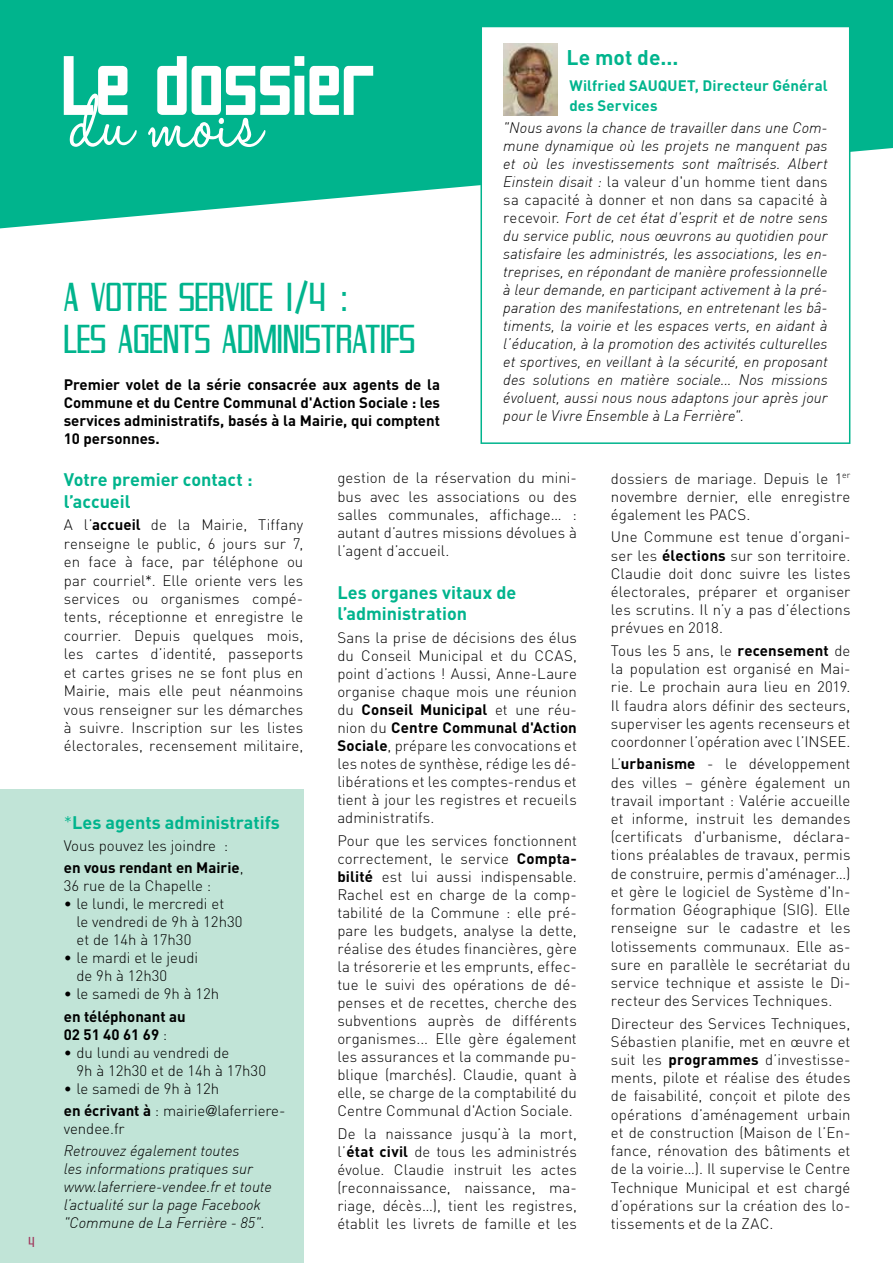
<style>
.page{position:relative;width:893px;height:1263px;background:#fff}
.page>*{position:absolute;margin:0;border:0;box-sizing:border-box;transform-origin:0 0}
.t1{font:100.35px "Puente Bueno St";color:#fff}
.t2{font:100.35px "Halo Handletter";color:#fff}
.t3{font:42px/42px "SF Proverbial Gothic Condensed";letter-spacing:.01em;color:#00b48d}
.t4{font:700 21px "DIN Pro";color:#00b48d}
.t5{font:700 18px/22px "DIN Pro";color:#00b48d}
.t6{font:300 15px/18px "DIN Pro";letter-spacing:.005em;color:#000;text-align:justify}
.t7{font:italic 300 15px/18px "DIN";color:#000;text-align:justify}
.t8{font:700 15px/18px "DIN Pro";color:#000;text-align:justify}
.t9{font:700 15px/19.8px "DIN Pro";letter-spacing:.01em;color:#00b48d}
.t10{font:15px "SF Proverbial Gothic Condensed";color:#9f335a}
.s1{font-family:"DIN";font-style:italic}
.s2{font-family:"DIN Pro";font-style:normal}
.s3{font-weight:700}
.s4{font-weight:300}
.s5{font-family:"Helvetica Neue LT Pro"}
</style>
<div class="page">
<div style="left:0;top:790px;width:303px;height:473px;background:#c1e4d7"></div>
<svg style="left:0;top:0;width:893px;height:228px;background:#1abb98"></svg>
<div style="left:481px;top:27px;width:369px;height:416px;background:#fff"></div>
<div style="left:480px;top:26px;width:370px;height:418px;border:2px solid #00b48d"></div>
<img style="left:503px;top:43px;width:54px;height:73px">
<p class="t10" style="left:29px;top:1233px;width:8px">4</p>
<h3 class="t4" style="left:567px;top:43px;width:113px">Le mot de...</h3>
<p class="t9" style="left:569px;top:75px;width:260px">Wilfried SAUQUET, Directeur Général des Services</p>
<p class="t7" style="left:503px;top:119px;width:326px">"Nous avons la chance de travailler dans une Com&shy;mune dynamique où les projets ne manquent pas et où les investissements sont maîtrisés. Albert</p>
<p class="t6" style="left:503px;top:172px;width:326px"><span class="s1">Einstein disait :</span> la valeur d'un homme tient dans sa capacité à donner et non dans sa capacité à</p>
<p class="t7" style="left:503px;top:209px;width:326px"><span class="s2">recevoir</span>. Fort de cet état d'esprit et de notre sens du service public, nous oeuvrons au quotidien pour satisfaire les administrés, les associations, les en&shy;treprises, en répondant de manière professionnelle à leur demande, en participant activement à la pré&shy;paration des manifestations, en entretenant les bâ&shy;timents, la voirie et les espaces verts, en aidant à l’éducation, à la promotion des activités culturelles et sportives, en veillant à la sécurité, en proposant des solutions en matière sociale... Nos missions évoluent, aussi nous nous adaptons jour après jour pour le Vivre Ensemble à La Ferrière".</p>
<h1 class="t1" style="left:64px;top:31px;width:316px">Le dossier</h1>
<h1 class="t2" style="left:71px;top:67px;width:193px">du mois</h1>
<h2 class="t3" style="left:64px;top:276px;width:353px;text-indent:221px">1/4 :<br>LES AGENTS ADMINISTRATIFS</h2>
<p class="t8" style="left:64px;top:375px;width:378px">Premier volet de la série consacrée aux agents de la Commune et du Centre Communal d'Action Sociale : les services administratifs, basés à la Mairie, qui comptent 10 personnes.</p>
<p class="t5" style="left:64px;top:467px;width:190px">Votre premier contact : l’accueil</p>
<p class="t6" style="left:64px;top:515px;width:241px;line-height:18.5px">A l’<span class="s3">accueil</span> de la M airie, Tiffany renseigne le public, 6 jours sur 7, en face à face, par téléphone ou par courriel*. Elle oriente vers les services ou organismes compé&shy;tents, réceptionne et enregistre le courrier. Depuis quelques mois, les cartes d’identité, passeports et cartes grises ne se font plus en Mairie, mais elle peut néanmoins vous renseigner sur les démarches à suivre. I nscription sur les listes électorales, recensement militaire,</p>
<h2 class="t3" style="left:64px;top:276px;width:43px">A VOTRE</h2>
<h2 class="t3" style="left:179px;top:276px;width:30px">SERVICE</h2>
<p class="t6" style="left:337px;top:468px;width:241px">gestion de la réservation du mini&shy;bus avec les associations ou des salles communales, affichage… : autant d’autres missions dévolues à l’agent d’accueil.</p>
<p class="t5" style="left:337px;top:581px;width:180px;line-height:21.6px">Les organes vitaux de l’administration</p>
<p class="t6" style="left:337px;top:628px;width:241px">Sans la prise de décisions des élus du Conseil M unicipal et du CCAS, point d’actions ! Aussi, Anne-Laure organise chaque mois une réunion du <span class="s3">Conseil Municipal</span> et une réu&shy;nion du <span class="s3">Centre Communal d'Action Sociale</span>, prépare les convocations et les notes de synthèse, rédige les dé&shy;libérations et les comptes-rendus et tient à jour les registres et recueils administratifs.</p>
<p class="t6" style="left:337px;top:830px;width:241px">Pour que les services fonctionnent correctement, le service <span class="s3">Compta&shy;bilité</span> est lui aussi indispensable.<br>Rachel est en charge de la comp&shy;tabilité de la Commune : elle pré&shy;pare les budgets, analyse la dette, réalise des études financières, gère la trésorerie et les emprunts, effec&shy;tue le suivi des opérations de dé&shy;penses et de recettes, cherche des subventions auprès de différents organismes... Elle gère également les assurances et la commande pu&shy;blique (marchés). Claudie, quant à elle, se charge de la comptabilité du Centre Communal d'Action Sociale.</p>
<p class="t6" style="left:337px;top:1124px;width:241px">De la naissance jusqu’à la mort, l’<span class="s3">état civil</span> de tous les administrés évolue. Claudie instruit les actes (reconnaissance, naissance, ma&shy;riage, décès…), tient les registres, établit les livrets de famille et les</p>
<p class="t6" style="left:611px;top:468px;width:241px">dossiers de mariage. Depuis le 1<sup>er </sup>novembre dernier, elle enregistre également les PACS.</p>
<p class="t6" style="left:611px;top:527px;width:241px">Une Commune est tenue d’organi&shy;ser les <span class="s3">élections</span> sur son territoire.<br>Claudie doit donc suivre les listes électorales, préparer et organiser les scrutins. I l n’y a pas d’élections prévues en 2018.</p>
<p class="t6" style="left:611px;top:641px;width:241px">Tous les 5 ans, le <span class="s3">recensement</span> de la population est organisé en Mai&shy;rie. Le prochain aura lieu en 2019.<br>I l faudra alors définir des secteurs, superviser les agents recenseurs et coordonner l’opération avec l’I NSEE.</p>
<p class="t6" style="left:611px;top:754px;width:241px">L’<span class="s3">urbanisme</span> - le développement des villes – génère également un travail important : Valérie accueille et informe, instruit les demandes (certificats d'urbanisme, déclara&shy;tions préalables de travaux, permis de construire, permis d'aménager…) et gère le logiciel de Système d'I n&shy;formation Géographique (SI G). Elle renseigne sur le cadastre et les lotissements communaux. Elle as&shy;sure en parallèle le secrétariat du service technique et assiste le Di&shy;recteur des Services Techniques.</p>
<p class="t6" style="left:611px;top:1013px;width:241px">Directeur des Services Techniques, Sébastien planifie, met en œuvre et suit les <span class="s3">programmes</span> d’investisse&shy;ments, pilote et réalise des études de faisabilité, conçoit et pilote des opérations d’aménagement urbain et de construction (Maison de l’En&shy;fance, rénovation des bâtiments et de la voirie…). I l supervise le Centre Technique M unicipal et est chargé d’opérations sur la création des lo&shy;tissements et de la ZAC.</p>
<p class="t5" style="left:64px;top:811px;width:218px"><span class="s4">*</span>Les agents administratifs</p>
<p class="t6" style="left:64px;top:834px;width:181px;line-height:22.2px">Vous pouvez les joindre : <span class="s3">en vous rendant en Mairie</span>,</p>
<p class="t6" style="left:64px;top:876px;width:149px">36 rue de la Chapelle :</p>
<p class="t6" style="left:77px;top:894px;width:167px;text-align:left;text-indent:-13px">• le lundi, le mercredi et<br>le vendredi de 9h à 12h30 et de 14h à 17h30</p>
<p class="t6" style="left:77px;top:948px;width:123px;text-indent:-13px">• le mardi et le jeudi de 9h à 12h30</p>
<p class="t6" style="left:64px;top:984px;width:157px">• le samedi de 9h à 12h</p>
<p class="t8" style="left:64px;top:1007px;width:124px">en téléphonant au<br>02 51 40 61 69 <span class="s4">:</span></p>
<p class="t6" style="left:77px;top:1043px;width:191px;text-indent:-13px">• du lundi au vendredi de<br>9h à 12h30 et de 14h à 17h30</p>
<p class="t6" style="left:64px;top:1076px;width:223px;line-height:22.2px">• le samedi de 9h à 12h<br><span class="s3">en écrivant à</span> : mairie<span class="s5">@</span>laferriere-</p>
<p class="t6" style="left:64px;top:1119px;width:62px">vendee.fr</p>
<p class="t7" style="left:64px;top:1141px;width:210px;text-align:left">Retrouvez également toutes<br>les informations pratiques sur www.laferriere-vendee.fr et toute l’actualité sur la page Facebook "Commune de La Ferrière - 85".</p>
</div>
